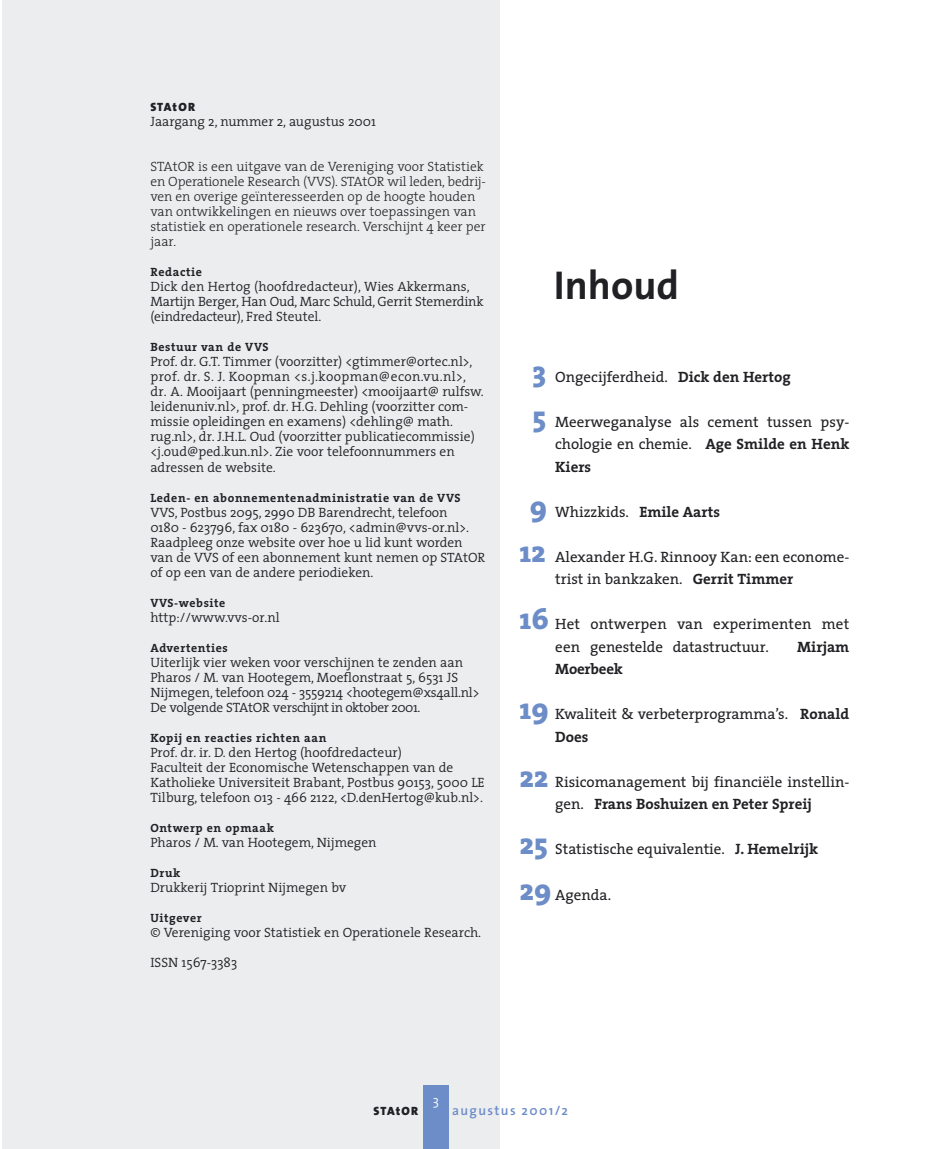
<style>
.page{position:relative;width:936px;height:1149px;background:#fff}
.page>*{position:absolute;margin:0;border:0;box-sizing:border-box;transform-origin:0 0}
.t1{font:700 40.5px "The Sans";color:#212125}
.t2{font:15px/22.5px "The Serif";color:#212125}
.t3{font:700 15px "The Serif";letter-spacing:-.015em;color:#212125}
.t4{font:300 13.5px/15px "The Serif";color:#212125}
.t5{font:300 13.5px/15px "The Serif";color:#212125}
.t6{font:600 13.5px "The Sans";letter-spacing:.1em;color:#6d8dc8}
.t7{font:300 13.5px "The Sans";color:#fff}
.t8{font:700 12px "The Serif";letter-spacing:.05em;color:#212125}
.t9{font:900 12px "The Sans";letter-spacing:.09em;color:#212125}
.s1{font-weight:800;font-size:30px;color:#6d8dc8}
.s2{font-weight:700}
</style>
<div class="page">
<div style="left:2px;top:0;width:498px;height:1148px;background:#ecedee"></div>
<div style="left:423px;top:1084px;width:26px;height:64px;background:#6d8dc8"></div>
<p class="t9" style="left:150px;top:97px;width:46px">STAtOR</p>
<p class="t4" style="left:150px;top:114px;width:227px">Jaargang 2, nummer 2, augustus 2001</p>
<p class="t5" style="left:150px;top:159px;width:337px">STAtOR is een uitgave van de Vereniging voor Statistiek en Operationele Research (VVS). STAtOR wil leden, bedrij&shy;ven en overige geïnteresseerden op de hoogte houden van ontwikkelingen en nieuws over toepassingen van statistiek en operationele research. Verschijnt 4 keer per jaar.</p>
<p class="t8" style="left:150px;top:262px;width:53px">Redactie</p>
<p class="t4" style="left:150px;top:279px;width:335px">Dick den Hertog (hoofdredacteur), Wies Akkermans,<br>Martijn Berger, Han Oud, Marc Schuld, Gerrit Stemerdink (eindredacteur), Fred Steutel.</p>
<p class="t8" style="left:150px;top:337px;width:120px">Bestuur van de VVS</p>
<p class="t4" style="left:150px;top:354px;width:335px">Prof. dr. G.T. Timmer (voorzitter) &lt;gtimmer@ortec.nl&gt;, prof. dr. S. J. Koopman &lt;s.j.koopman@econ.vu.nl&gt;, dr. A. Mooijaart (penningmeester) &lt;mooijaart@ rulfsw. leidenuniv.nl&gt;, prof. dr. H.G. Dehling (voorzitter com&shy;missie opleidingen en examens) &lt;dehling@ math. rug.nl&gt;, dr. J.H.L. Oud (voorzitter publicatiecommissie) &lt;j.oud@ped.kun.nl&gt;. Zie voor telefoonnummers en adressen de website.</p>
<p class="t8" style="left:150px;top:487px;width:312px">Leden- en abonnementenadministratie van de VVS</p>
<p class="t4" style="left:150px;top:504px;width:336px">VVS, Postbus 2095, 2990 DB Barendrecht, telefoon<br>0180 - 623796, fax 0180 - 623670, &lt;admin@vvs-or.nl&gt;.<br>Raadpleeg onze website over hoe u lid kunt worden van de VVS of een abonnement kunt nemen op STAtOR of op een van de andere periodieken.</p>
<p class="t8" style="left:150px;top:592px;width:76px">VVS-website</p>
<p class="t4" style="left:150px;top:609px;width:131px">http://www.vvs-or.nl</p>
<p class="t8" style="left:150px;top:637px;width:79px">Advertenties</p>
<p class="t4" style="left:150px;top:654px;width:330px">Uiterlijk vier weken voor verschijnen te zenden aan Pharos / M. van Hootegem, Moeflonstraat 5, 6531 JS Nijmegen, telefoon 024 - 3559214 &lt;hootegem@xs4all.nl&gt; De volgende STAtOR verschijnt in oktober 2001.</p>
<p class="t8" style="left:150px;top:727px;width:177px">Kopij en reacties richten aan</p>
<p class="t4" style="left:150px;top:744px;width:336px">Prof. dr. ir. D. den Hertog (hoofdredacteur)<br>Faculteit der Economische Wetenschappen van de Katholieke Universiteit Brabant, Postbus 90153, 5000 LE Tilburg, telefoon 013 - 466 2122, &lt;D.denHertog@kub.nl&gt;.</p>
<p class="t8" style="left:150px;top:817px;width:125px">Ontwerp en opmaak</p>
<p class="t4" style="left:150px;top:834px;width:228px">Pharos / M. van Hootegem, Nijmegen</p>
<p class="t8" style="left:150px;top:862px;width:31px">Druk</p>
<p class="t4" style="left:150px;top:879px;width:197px">Drukkerij Trioprint Nijmegen bv</p>
<p class="t8" style="left:150px;top:907px;width:53px">Uitgever</p>
<p class="t4" style="left:150px;top:924px;width:332px">© Vereniging voor Statistiek en Operationele Research.</p>
<p class="t4" style="left:150px;top:954px;width:88px">ISSN 1567-3383</p>
<h1 class="t1" style="left:554px;top:251px;width:127px">Inhoud</h1>
<p class="t2" style="left:532px;top:364px;width:260px"><span class="s1">3</span> Ongecijferdheid. <span class="s2">Dick den Hertog</span></p>
<p class="t2" style="left:555px;top:409px;width:296px;text-align:justify;text-indent:-23px"><span class="s1">5</span> Meerweganalyse als cement tussen psy&shy;chologie en chemie. <span class="s2">Age Smilde en Henk Kiers</span></p>
<p class="t2" style="left:529px;top:499px;width:192px"><span class="s1">9</span> Whizzkids. <span class="s2">Emile Aarts</span></p>
<p class="t2" style="left:555px;top:544px;width:296px;text-indent:-35px"><span class="s1">12</span> Alexander H.G. Rinnooy Kan: een econome&shy;trist in bankzaken. <span class="s2">Gerrit Timmer</span></p>
<p class="t2" style="left:555px;top:612px;width:295px;text-indent:-35px"><span class="s1">16</span> Het ontwerpen van experimenten met een genestelde datastructuur.</p>
<p class="t3" style="left:797px;top:634px;width:54px">Mirjam</p>
<p class="t3" style="left:555px;top:656px;width:69px">Moerbeek</p>
<p class="t2" style="left:555px;top:702px;width:296px;text-indent:-35px"><span class="s1">19</span> Kwaliteit &amp; verbeterprogramma’s. <span class="s2">Ronald<br>Does</span></p>
<p class="t2" style="left:520px;top:769px;width:331px;text-align:center"><span class="s1">22</span> Risicomanagement bij financiële instellin&shy;gen. <span class="s2">Frans Boshuizen en Peter Spreij</span></p>
<p class="t2" style="left:520px;top:837px;width:300px"><span class="s1">25</span> Statistische equivalentie. <span class="s2">J. Hemelrijk</span></p>
<p class="t2" style="left:520px;top:882px;width:93px"><span class="s1">29</span> Agenda.</p>
<p class="t7" style="left:433px;top:1088px;width:8px">3</p>
<p class="t9" style="left:373px;top:1100px;width:46px">STAtOR</p>
<p class="t6" style="left:452px;top:1098px;width:117px">augustus 2001/2</p>
</div>
